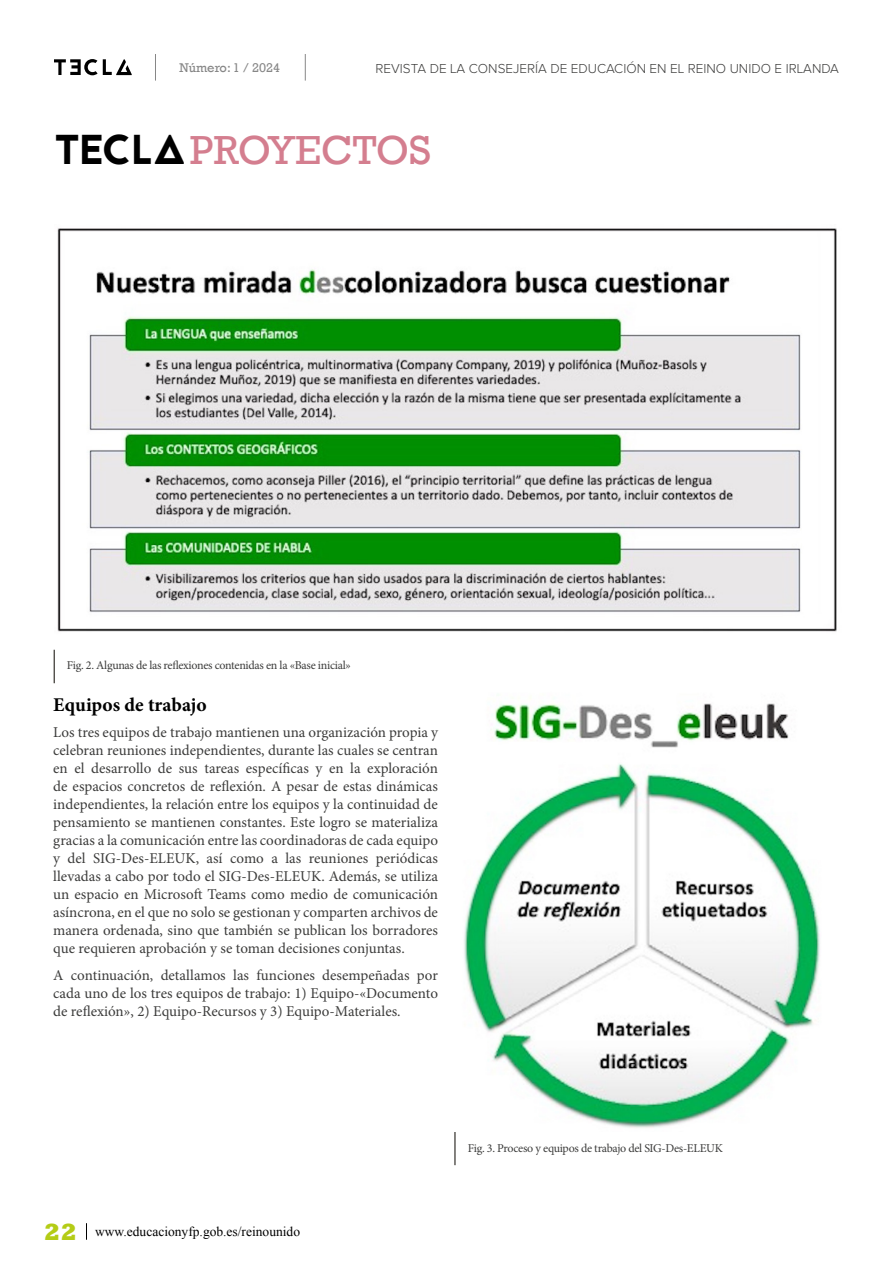
<style>
.page{position:relative;width:893px;height:1263px;background:#fff}
.page>*{position:absolute;margin:0;border:0;box-sizing:border-box;transform-origin:0 0}
.t1{font:41.55px "Rockwell";color:#d47e8f}
.t2{font:700 19.5px "Minion Pro";color:#000}
.t3{font:15px/18px "Minion Pro";color:#3c3c3b;text-align:justify}
.t4{font:300 13.5px "Proxima Nova A";color:#3c3c3b}
.t5{font:13.5px "Times New Roman";color:#000}
.t6{font:12.9px "Rockwell";color:#878787}
.t7{font:12px "Minion Pro";letter-spacing:-.025em;color:#3c3c3b}
.s1{font-family:"Jaapokkienchance";font-size:41.7px;color:#000}
.s2{font-family:"Rockwell";font-weight:800;font-size:24px;color:#b4cc16}
</style>
<div class="page">
<svg style="left:86px;top:1223px;width:1px;height:17px"></svg>
<svg style="left:155px;top:54px;width:1px;height:27px"></svg>
<svg style="left:54px;top:59px;width:78px;height:16px"></svg>
<svg style="left:305px;top:54px;width:1px;height:27px"></svg>
<img style="left:57px;top:228px;width:780px;height:404px">
<hr style="left:54px;top:650px;width:1px;height:33px;background:#0b0700">
<hr style="left:455px;top:1132px;width:1px;height:33px;background:#0b0700">
<img style="left:464px;top:703px;width:356px;height:425px">
<p class="t6" style="left:179px;top:60px;width:102px">Número: 1 / 2024</p>
<p class="t4" style="left:375px;top:61px;width:465px">REVISTA DE LA CONSEJERÍA DE EDUCACIÓN EN EL REINO UNIDO E IRLANDA</p>
<h1 class="t1" style="left:54px;top:126px;width:379px"><span class="s1">TECLA</span>PROYECTOS</h1>
<p class="t7" style="left:67px;top:657px;width:286px">Fig. 2. Algunas de las reflexiones contenidas en la «Base inicial»</p>
<h2 class="t2" style="left:53px;top:691px;width:155px">Equipos de trabajo</h2>
<p class="t3" style="left:53px;top:723px;width:386px">Los tres equipos de trabajo mantienen una organización propia y celebran reuniones independientes, durante las cuales se centran en el desarrollo de sus tareas específicas y en la exploración de espacios concretos de reflexión. A pesar de estas dinámicas independientes, la relación entre los equipos y la continuidad de pensamiento se mantienen constantes. Este logro se materializa gracias a la comunicación entre las coordinadoras de cada equipo y del SIG-Des-ELEUK, así como a las reuniones periódicas llevadas a cabo por todo el SIG-Des-ELEUK. Además, se utiliza un espacio en Microsoft Teams como medio de comunicación asíncrona, en el que no solo se gestionan y comparten archivos de manera ordenada, sino que también se publican los borradores que requieren aprobación y se toman decisiones conjuntas.</p>
<p class="t3" style="left:53px;top:966px;width:386px">A continuación, detallamos las funciones desempeñadas por cada uno de los tres equipos de trabajo: 1) Equipo-«Documento de reflexión», 2) Equipo-Recursos y 3) Equipo-Materiales.</p>
<p class="t5" style="left:44px;top:1222px;width:258px"><span class="s2">22</span> www.educacionyfp.gob.es/reinounido</p>
<p class="t7" style="left:468px;top:1140px;width:257px">Fig. 3. Proceso y equipos de trabajo del SIG-Des-ELEUK</p>
</div>
